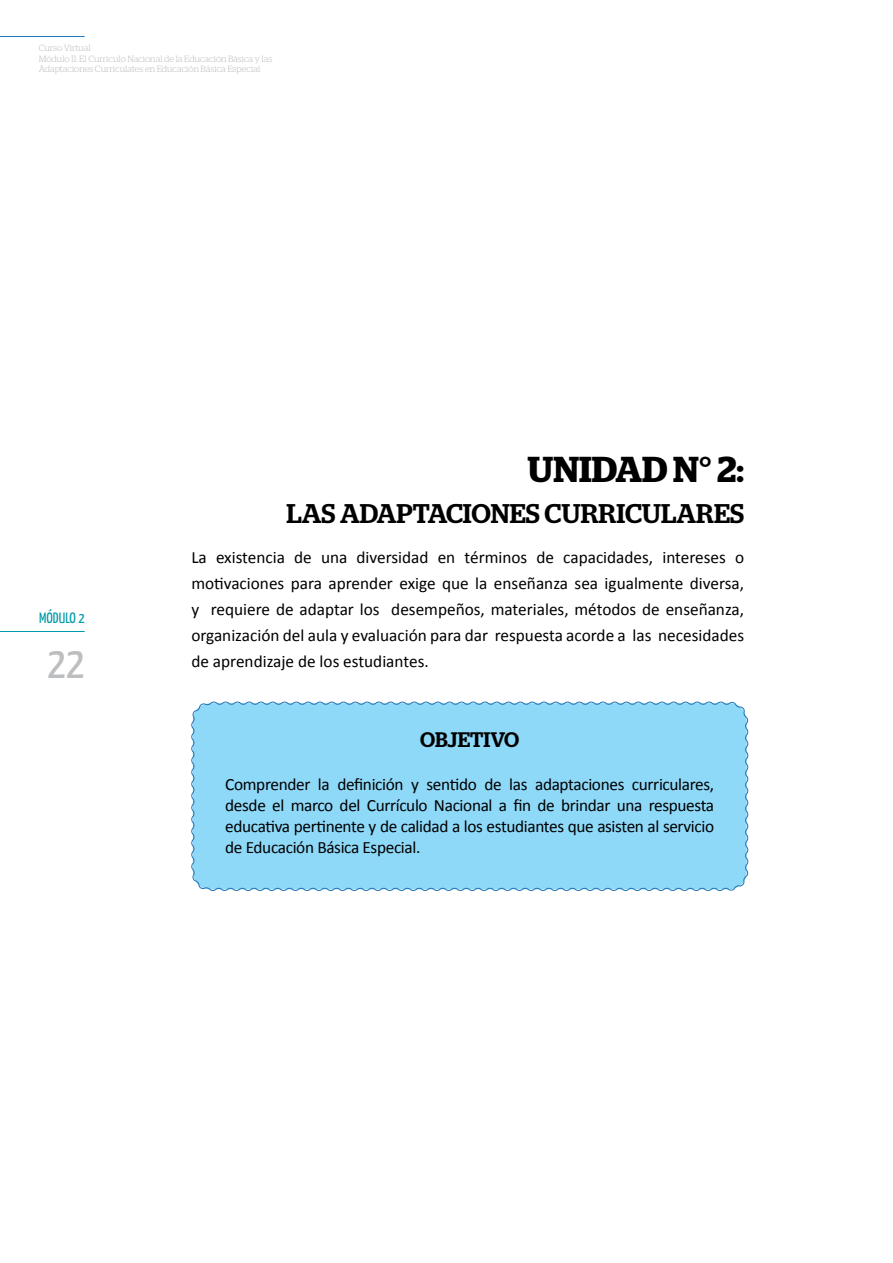
<style>
.page{position:relative;width:893px;height:1263px;background:#fff}
.page>*{position:absolute;margin:0;border:0;box-sizing:border-box;transform-origin:0 0}
.t1{font:45px "Yanone Kaffeesatz";color:#bcbec0}
.t2{font:600 36px "Stag";color:#000}
.t3{font:500 27px "Stag";color:#000}
.t4{font:500 21px "Stag";color:#000}
.t5{font:17.25px/25.8px "Calibri";letter-spacing:-.015em;color:#000;text-align:justify}
.t6{font:15px "Yanone Kaffeesatz";color:#009aa8}
.t7{font:300 9px/10.5px "Stag";color:#bcbec0}
</style>
<div class="page">
<hr style="left:0;top:631px;width:85px;height:1px;background:#009aa8">
<hr style="left:0;top:36px;width:85px;height:1px;background:#1c75bc">
<div style="left:191px;top:701px;width:558px;height:190px;background:#8ed8f8"></div>
<p class="t7" style="left:39px;top:43px;width:235px">Curso Virtual<br>Módulo II: El Currículo Nacional de la Educación Básica y las<br>Adaptaciones Curriculates en Educación Básica Especial</p>
<p class="t6" style="left:39px;top:608px;width:47px">MÓDULO 2</p>
<h1 class="t1" style="left:47px;top:635px;width:39px">22</h1>
<h2 class="t2" style="left:528px;top:448px;width:218px">UNIDAD N° 2:</h2>
<h3 class="t3" style="left:286px;top:497px;width:459px">LAS ADAPTACIONES CURRICULARES</h3>
<p class="t5" style="left:191px;top:544px;width:554px">La existencia de una diversidad en términos de capacidades, intereses o motivaciones para aprender exige que la enseñanza sea igualmente diversa, y requiere de adaptar los desempeños, materiales, métodos de enseñanza, organización del aula y evaluación para dar respuesta acorde a las necesidades de aprendizaje de los estudiantes.</p>
<p class="t4" style="left:420px;top:727px;width:101px">OBJETIVO</p>
<p class="t5" style="left:225px;top:773px;width:490px;line-height:21px">Comprender la definición y sentido de las adaptaciones curriculares, desde el marco del Currículo Nacional a fin de brindar una respuesta educativa pertinente y de calidad a los estudiantes que asisten al servicio de Educación Básica Especial.</p>
</div>
